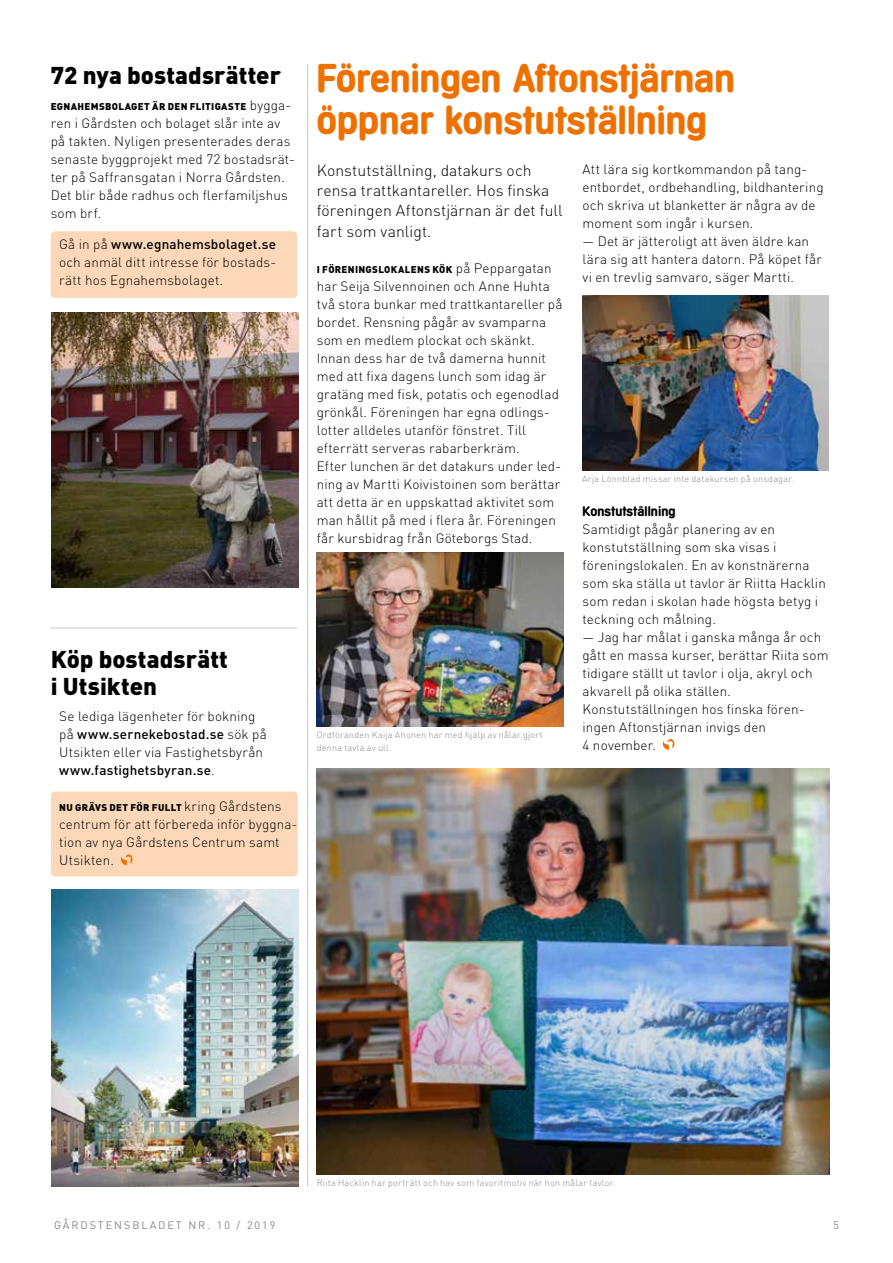
<style>
.page{position:relative;width:893px;height:1263px;background:#fff}
.page>*{position:absolute;margin:0;border:0;box-sizing:border-box;transform-origin:0 0}
.t1{font:700 39px/42px "Mercedes Serial";letter-spacing:.005em;color:#ee7100}
.t2{font:900 24px/27px "DIN";color:#000}
.t3{font:300 15.75px/20.2px "DIN";letter-spacing:.005em;color:#000}
.t4{font:300 13.5px/18px "DIN";letter-spacing:.01em;color:#000}
.t5{font:700 13.5px "Mercedes Serial";letter-spacing:.01em;color:#000}
.t6{font:10.8px "DIN";letter-spacing:.18em;color:#868786}
.t7{font:900 9.75px "DIN";letter-spacing:.035em;color:#000}
.t8{font:300 9px/12.8px "DIN";letter-spacing:.03em;color:#868786}
.s1{font-weight:300;font-size:13.5px}
.s2{font-weight:500}
</style>
<div class="page">
<div style="left:51px;top:231px;width:246px;height:67px;background:#fcd8b8;border-radius:4px"></div>
<hr style="left:307px;top:64px;width:1px;height:1122px;background:#c5c6c6">
<svg style="left:663px;top:739px;width:11px;height:11px"></svg>
<img style="left:582px;top:296px;width:247px;height:174px">
<img style="left:317px;top:769px;width:512px;height:406px">
<img style="left:317px;top:552px;width:246px;height:175px">
<hr style="left:51px;top:628px;width:247px;height:1px;background:#c5c6c6">
<div style="left:51px;top:791px;width:247px;height:85px;background:#fcd8b8;border-radius:4px"></div>
<svg style="left:121px;top:854px;width:11px;height:11px"></svg>
<img style="left:51px;top:889px;width:247px;height:297px">
<img style="left:51px;top:313px;width:247px;height:274px">
<h2 class="t2" style="left:51px;top:60px;width:232px">72 nya bostadsrätter</h2>
<p class="t7" style="left:51px;top:100px;width:242px">EGNAHEMSBOLAGET ÄR DEN FLITIGASTE <span class="s1">bygga-</span></p>
<p class="t4" style="left:51px;top:114px;width:246px">ren i Gårdsten och bolaget slår inte av på takten. Nyligen presenterades deras senaste byggprojekt med 72 bostadsrät&shy;ter på Saffransgatan i Norra Gårdsten.<br>Det blir både radhus och flerfamiljshus som brf.</p>
<p class="t4" style="left:59px;top:235px;width:218px;text-align:justify">Gå in på <span class="s2">www.egnahemsbolaget.se </span>och anmäl ditt intresse för bostads&shy;rätt hos Egnahemsbolaget.</p>
<h2 class="t2" style="left:51px;top:644px;width:179px">Köp bostadsrätt i Utsikten</h2>
<p class="t4" style="left:59px;top:707px;width:209px">Se lediga lägenheter för bokning på <span class="s2">www.sernekebostad.se</span> sök på<br>Utsikten eller via Fastighetsbyrån <span class="s2">www.fastighetsbyran.se</span>.</p>
<p class="t7" style="left:59px;top:801px;width:224px">NU GRÄVS DET FÖR FULLT <span class="s1">kring Gårdstens</span></p>
<p class="t4" style="left:59px;top:815px;width:240px">centrum för att förbereda inför byggna&shy;tion av nya Gårdstens Centrum samt<br>Utsikten.</p>
<h1 class="t1" style="left:317px;top:57px;width:419px">Föreningen Aftonstjärnan öppnar konstutställning</h1>
<p class="t3" style="left:317px;top:160px;width:247px">Konstutställning, datakurs och rensa trattkantareller. Hos finska föreningen Aftonstjärnan är det full fart som vanligt.</p>
<p class="t7" style="left:317px;top:263px;width:236px">I FÖRENINGSLOKALENS KÖK <span class="s1">på Peppargatan</span></p>
<p class="t4" style="left:317px;top:277px;width:247px">har Seija Silvennoinen och Anne Huhta två stora bunkar med trattkantareller på bordet. Rensning pågår av svamparna som en medlem plockat och skänkt.<br>Innan dess har de två damerna hunnit med att fixa dagens lunch som idag är gratäng med fisk, potatis och egenodlad grönkål. Föreningen har egna odlings&shy;lotter alldeles utanför fönstret. Till efterrätt serveras rabarberkräm.<br>Efter lunchen är det datakurs under led&shy;ning av Martti Koivistoinen som berättar att detta är en uppskattad aktivitet som man hållit på med i flera år. Föreningen får kursbidrag från Göteborgs Stad.</p>
<p class="t4" style="left:583px;top:160px;width:243px">Att lära sig kortkommandon på tang&shy;entbordet, ordbehandling, bildhantering och skriva ut blanketter är några av de moment som ingår i kursen.</p>
<p class="t4" style="left:583px;top:232px;width:241px">— Det är jätteroligt att även äldre kan lära sig att hantera datorn. På köpet får vi en trevlig samvaro, säger Martti.</p>
<p class="t8" style="left:582px;top:472px;width:213px">Arja Lönnblad missar inte datakursen på onsdagar.</p>
<p class="t5" style="left:583px;top:502px;width:95px">Konstutställning</p>
<p class="t4" style="left:583px;top:520px;width:245px">Samtidigt pågår planering av en konstutställning som ska visas i föreningslokalen. En av konstnärerna som ska ställa ut tavlor är Riitta Hacklin som redan i skolan hade högsta betyg i teckning och målning.</p>
<p class="t4" style="left:583px;top:628px;width:248px">— Jag har målat i ganska många år och gått en massa kurser, berättar Riita som tidigare ställt ut tavlor i olja, akryl och akvarell på olika ställen.<br>Konstutställningen hos finska fören&shy;ingen Aftonstjärnan invigs den<br>4 november.</p>
<p class="t8" style="left:317px;top:728px;width:228px">Ordföranden Kaija Ahonen har med hjälp av nålar gjort denna tavla av ull.</p>
<p class="t8" style="left:317px;top:1177px;width:300px">Riita Hacklin har porträtt och hav som favoritmotiv när hon målar tavlor.</p>
<p class="t6" style="left:54px;top:1218px;width:223px">GÅRDSTENSBLADET NR. 10 / 2019</p>
<p class="t6" style="left:833px;top:1218px;width:7px">5</p>
</div>
